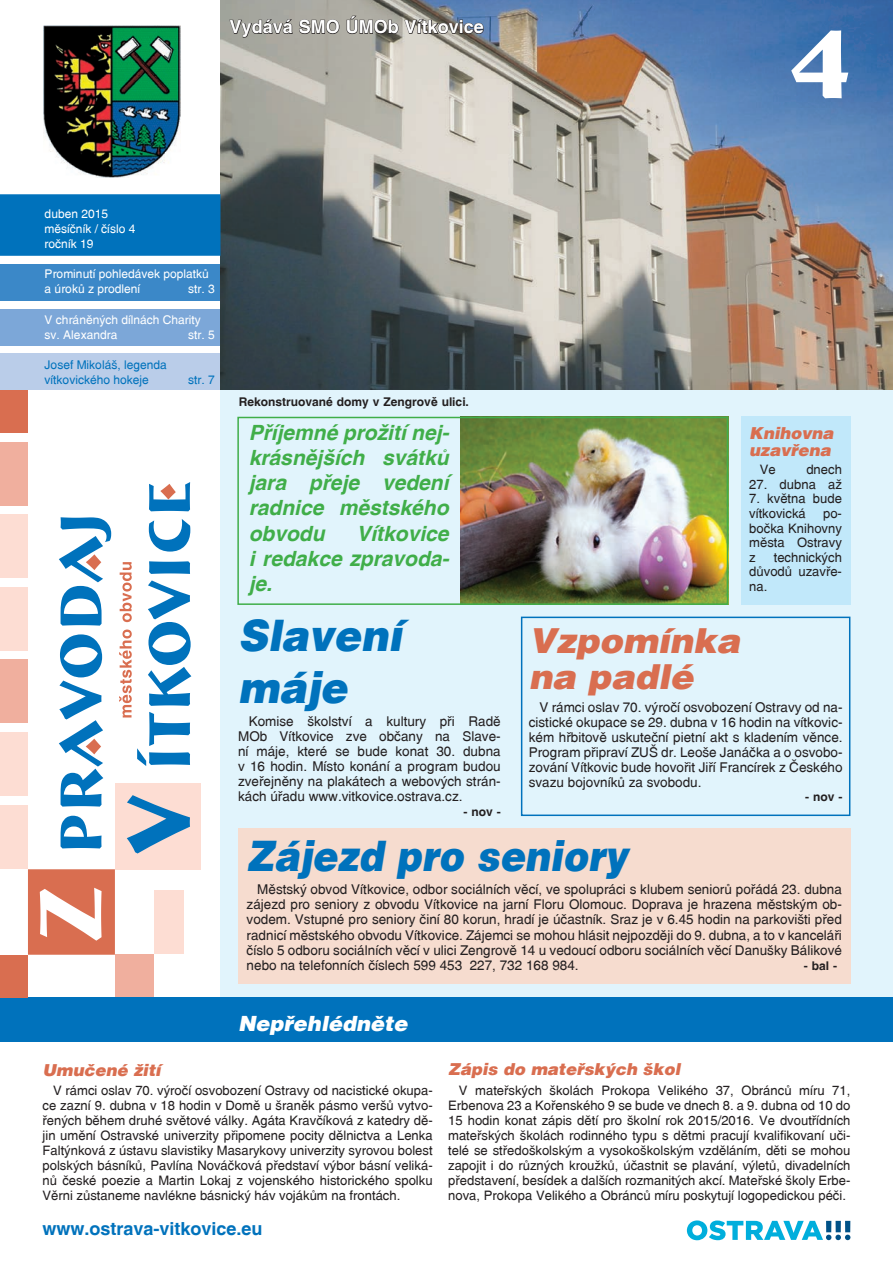
<style>
.page{position:relative;width:893px;height:1263px;background:#fff}
.page>*{position:absolute;margin:0;border:0;box-sizing:border-box;transform-origin:0 0}
.t1{font:italic 900 43.5px/52.2px "Switzerland";color:#0072bc;scale:.94 1}
.t2{font:italic 900 42.15px "Switzerland";color:#0072bc;scale:.9 1}
.t3{font:italic 900 34.5px/36px "Switzerland";color:#d96e50}
.t4{font:italic 700 21px/25.2px "Switzerland";color:#40ae49;text-align:justify}
.t5{font:italic 900 21px "Switzerland";color:#fff}
.t6{font:700 18px "Switzerland";color:#0072bc}
.t7{font:700 18px "Switzerland";color:#fff}
.t8{font:italic 900 16.5px/16.8px "Switzerland";color:#d96e50}
.t9{font:13.5px/15px "Switzerland";color:#231f20;text-align:justify}
.t10{font:13.05px/15px "Switzerland";color:#231f20;text-align:justify}
.t11{font:12px/15px "Switzerland";color:#fff}
.t12{font:700 12px "Switzerland";color:#231f20}
.t13{font:12px/15px "Switzerland";color:#0072bc}
</style>
<div class="page">
<img style="left:221px;top:0;width:672px;height:390px">
<div style="left:221px;top:390px;width:672px;height:621px;background:#e1f4fc"></div>
<div style="left:0;top:194px;width:220px;height:62px;background:#0072bc"></div>
<div style="left:0;top:264px;width:220px;height:37px;background:#3b88c8"></div>
<div style="left:0;top:309px;width:220px;height:36px;background:#7ca7d8"></div>
<div style="left:0;top:353px;width:220px;height:37px;background:#bacde9"></div>
<div style="left:0;top:997px;width:893px;height:45px;background:#0072bc"></div>
<div style="left:28px;top:869px;width:87px;height:86px;background:#d96e50"></div>
<div style="left:115px;top:783px;width:85px;height:86px;background:#fdddd3"></div>
<div style="left:115px;top:955px;width:38px;height:42px;background:#f0af9e"></div>
<div style="left:0;top:805px;width:28px;height:64px;background:#fdddd3"></div>
<div style="left:154px;top:890px;width:29px;height:64px;background:#fdddd3"></div>
<div style="left:0;top:955px;width:28px;height:42px;background:#d96e50"></div>
<div style="left:0;top:390px;width:28px;height:43px;background:#d96e50"></div>
<div style="left:0;top:732px;width:28px;height:64px;background:#fdddd3"></div>
<div style="left:0;top:659px;width:28px;height:64px;background:#f0af9e"></div>
<div style="left:0;top:587px;width:28px;height:64px;background:#fdddd3"></div>
<div style="left:0;top:514px;width:28px;height:64px;background:#fdddd3"></div>
<div style="left:0;top:442px;width:27px;height:64px;background:#f0af9e"></div>
<svg style="left:40px;top:888px;width:62px;height:53px"></svg>
<svg style="left:61px;top:816px;width:41px;height:32px"></svg>
<svg style="left:59px;top:634px;width:44px;height:172px"></svg>
<svg style="left:59px;top:517px;width:52px;height:109px"></svg>
<svg style="left:127px;top:795px;width:63px;height:58px"></svg>
<svg style="left:119px;top:561px;width:72px;height:205px"></svg>
<svg style="left:149px;top:519px;width:41px;height:33px"></svg>
<svg style="left:149px;top:482px;width:41px;height:29px"></svg>
<img style="left:44px;top:26px;width:136px;height:152px">
<svg style="left:687px;top:1220px;width:163px;height:20px"></svg>
<div style="left:741px;top:417px;width:109px;height:188px;background:#c1e8fa"></div>
<div style="left:521px;top:617px;width:329px;height:199px;border:2px solid #0072bc"></div>
<svg style="left:229px;top:19px;width:64px;height:19px"></svg>
<svg style="left:299px;top:15px;width:41px;height:19px"></svg>
<svg style="left:346px;top:15px;width:138px;height:19px;background:#737475"></svg>
<svg style="left:791px;top:30px;width:57px;height:68px"></svg>
<div style="left:238px;top:828px;width:612px;height:155px;background:#f6dccf"></div>
<img style="left:461px;top:420px;width:264px;height:182px">
<div style="left:237px;top:417px;width:491px;height:188px;border:2px solid #40ae49"></div>
<h3 class="t7" style="left:230px;top:16px;width:256px">Vydává SMO ÚMOb Vítkovice</h3>
<p class="t11" style="left:45px;top:206px;width:92px">duben 2015 měsíčník / číslo 4 ročník 19</p>
<p class="t11" style="left:45px;top:267px;width:166px">Prominutí pohledávek poplatků a úroků z prodlení</p>
<p class="t11" style="left:188px;top:282px;width:28px">str. 3</p>
<p class="t11" style="left:45px;top:312px;width:158px">V chráněných dílnách Charity sv. Alexandra</p>
<p class="t11" style="left:188px;top:327px;width:28px">str. 5</p>
<p class="t13" style="left:45px;top:357px;width:124px">Josef Mikoláš, legenda vítkovického hokeje</p>
<p class="t13" style="left:188px;top:372px;width:28px">str. 7</p>
<p class="t12" style="left:239px;top:395px;width:232px">Rekonstruované domy v Zengrově ulici.</p>
<h3 class="t4" style="left:249px;top:419px;width:202px">Příjemné prožití nej&shy;krásnějších svátků jara přeje vedení radnice městského obvodu</h3>
<h3 class="t4" style="left:249px;top:520px;width:202px;text-indent:108px">Vítkovice i redakce zpravoda&shy;je.</h3>
<p class="t8" style="left:749px;top:425px;width:86px">Knihovna uzavřena</p>
<p class="t10" style="left:760px;top:462px;width:17px">Ve</p>
<p class="t10" style="left:806px;top:462px;width:37px">dnech</p>
<p class="t10" style="left:749px;top:477px;width:94px">27. dubna až</p>
<p class="t10" style="left:749px;top:492px;width:94px;line-height:14.5px">7. května bude vítkovická</p>
<p class="t10" style="left:749px;top:506px;width:94px;line-height:14.5px;text-indent:74px">po&shy;bočka Knihovny města Ostravy z</p>
<p class="t10" style="left:749px;top:550px;width:94px;line-height:14.5px;text-indent:24px">technických důvodů uzavře&shy;na.</p>
<h1 class="t1" style="left:238px;top:611px;width:176px">Slavení máje</h1>
<p class="t9" style="left:238px;top:714px;width:264px;text-indent:11px">Komise školství a kultury při Radě MOb Vítkovice zve občany na Slave&shy;ní máje, které se bude konat 30. dubna v 16 hodin. Místo konání a program budou zveřejněny na plakátech a webových strán&shy;kách úřadu www.vitkovice.ostrava.cz.</p>
<p class="t12" style="left:463px;top:805px;width:39px">- nov -</p>
<h2 class="t2" style="left:247px;top:831px;width:425px">Zájezd pro seniory</h2>
<p class="t9" style="left:247px;top:882px;width:597px;text-indent:11px">Městský obvod Vítkovice, odbor sociálních věcí, ve spolupráci s klubem seniorů pořádá 23. dubna zájezd pro seniory z obvodu Vítkovice na jarní Floru Olomouc. Doprava je hrazena městským ob&shy;vodem. Vstupné pro seniory činí 80 korun, hradí je účastník. Sraz je v 6.45 hodin na parkovišti před radnicí městského obvodu Vítkovice. Zájemci se mohou hlásit nejpozději do 9. dubna, a to v kanceláři číslo 5 odboru sociálních věcí v ulici Zengrově 14 u vedoucí odboru sociálních věcí Danušky Bálikové nebo na telefonních číslech 599 453 227, 732 168 984.</p>
<h3 class="t3" style="left:529px;top:624px;width:213px">Vzpomínka na padlé</h3>
<p class="t9" style="left:529px;top:700px;width:315px;text-indent:11px">V rámci oslav 70. výročí osvobození Ostravy od na&shy;cistické okupace se 29. dubna v 16 hodin na vítkovic&shy;kém hřbitově uskuteční pietní akt s kladením věnce.<br>Program připraví ZUŠ dr. Leoše Janáčka a o osvobo&shy;zování Vítkovic bude hovořit Jiří Francírek z Českého svazu bojovníků za svobodu.</p>
<p class="t12" style="left:805px;top:789px;width:39px">- nov -</p>
<p class="t12" style="left:804px;top:958px;width:35px">- bal -</p>
<h3 class="t5" style="left:238px;top:1011px;width:171px">Nepřehlédněte</h3>
<p class="t8" style="left:43px;top:1062px;width:120px">Umučené žití</p>
<p class="t10" style="left:43px;top:1083px;width:392px;text-indent:11px">V rámci oslav 70. výročí osvobození Ostravy od nacistické okupa&shy;ce zazní 9. dubna v 18 hodin v Domě u šraněk pásmo veršů vytvo&shy;řených během druhé světové války. Agáta Kravčíková z katedry dě&shy;jin umění Ostravské univerzity připomene pocity dělnictva a Lenka Faltýnková z ústavu slavistiky Masarykovy univerzity syrovou bolest polských básníků, Pavlína Nováčková představí výbor básní veliká&shy;nů české poezie a Martin Lokaj z vojenského historického spolku Věrni zůstaneme navlékne básnický háv vojákům na frontách.</p>
<h3 class="t6" style="left:43px;top:1217px;width:222px">www.ostrava-vitkovice.eu</h3>
<p class="t8" style="left:448px;top:1062px;width:234px">Zápis do mateřských škol</p>
<p class="t10" style="left:448px;top:1082px;width:404px;text-indent:11px">V mateřských školách Prokopa Velikého 37, Obránců míru 71, Erbenova 23 a Kořenského 9 se bude ve dnech 8. a 9. dubna od 10 do 15 hodin konat zápis dětí pro školní rok 2015/2016. Ve dvoutřídních mateřských školách rodinného typu s dětmi pracují kvalifikovaní uči&shy;telé se středoškolským a vysokoškolským vzděláním, děti se mohou zapojit i do různých kroužků, účastnit se plavání, výletů, divadelních představení, besídek a dalších rozmanitých akcí. Mateřské školy Erbe&shy;nova, Prokopa Velikého a Obránců míru poskytují logopedickou péči.</p>
</div>
